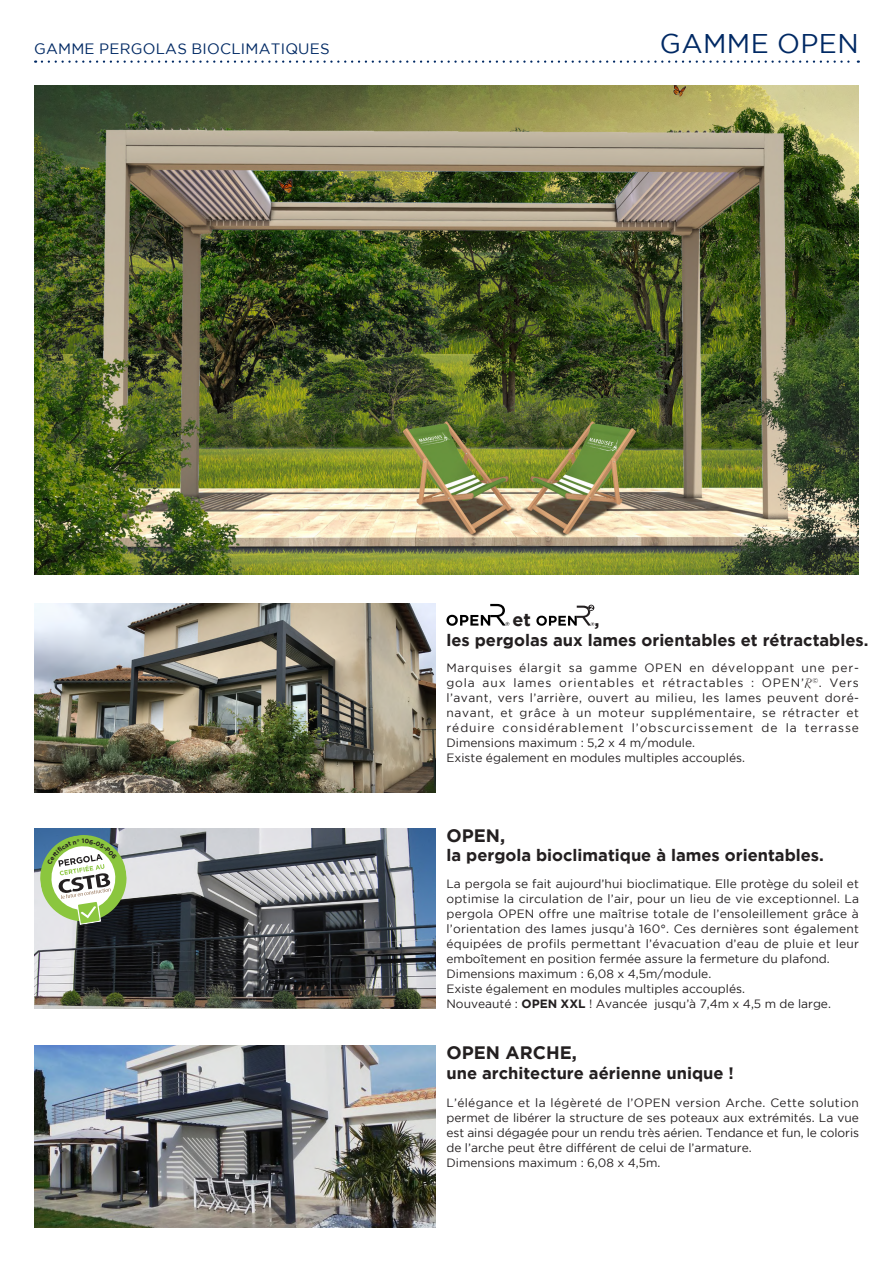
<style>
.page{position:relative;width:893px;height:1263px;background:#fff}
.page>*{position:absolute;margin:0;border:0;box-sizing:border-box;transform-origin:0 0}
.t1{font:27px "Gotham";letter-spacing:.015em;color:#002964}
.t2{font:700 18px "Gotham";color:#231f20}
.t3{font:700 16.5px "Gotham";color:#231f20}
.t4{font:15px "Gotham";letter-spacing:.015em;color:#002964}
.t5{font:12px/15px "Gotham";color:#231f20;text-align:justify}
.s1{font-family:"Dancing Script OT"}
.s2{font-weight:700}
</style>
<div class="page">
<svg style="left:42px;top:60px;width:817px;height:3px"></svg>
<svg style="left:446px;top:604px;width:63px;height:22px"></svg>
<svg style="left:536px;top:605px;width:58px;height:21px"></svg>
<img style="left:34px;top:828px;width:402px;height:180px">
<img style="left:34px;top:604px;width:402px;height:188px">
<img style="left:34px;top:1045px;width:402px;height:183px">
<img style="left:34px;top:85px;width:825px;height:489px">
<svg style="left:37px;top:832px;width:93px;height:93px"></svg>
<p class="t4" style="left:34px;top:40px;width:297px">GAMME PERGOLAS BIOCLIMATIQUES</p>
<p class="t1" style="left:660px;top:29px;width:200px">GAMME OPEN</p>
<p class="t2" style="left:512px;top:609px;width:20px">et</p>
<p class="t2" style="left:594px;top:609px;width:7px">,</p>
<p class="t3" style="left:446px;top:630px;width:423px">les pergolas aux lames orientables et rétractables.</p>
<p class="t5" style="left:446px;top:659px;width:414px">Marquises élargit sa gamme OPEN en développant une per&shy;gola aux lames orientables et rétractables : OPEN’<span class="s1">R</span><sup>©</sup>. Vers l’avant, vers l’arrière, ouvert au milieu, les lames peuvent doré&shy;navant, et grâce à un moteur supplémentaire, se rétracter et réduire considérablement l’obscurcissement de la terrasse Dimensions maximum : 5,2 x 4 m/module.</p>
<p class="t5" style="left:446px;top:749px;width:300px">Existe également en modules multiples accouplés.</p>
<p class="t2" style="left:446px;top:825px;width:60px">OPEN,</p>
<p class="t3" style="left:446px;top:846px;width:379px">la pergola bioclimatique à lames orientables.</p>
<p class="t5" style="left:446px;top:876px;width:414px">La pergola se fait aujourd’hui bioclimatique. Elle protège du soleil et optimise la circulation de l’air, pour un lieu de vie exceptionnel. La pergola OPEN offre une maîtrise totale de l’ensoleillement grâce à l’orientation des lames jusqu’à 160°. Ces dernières sont également équipées de profils permettant l’évacuation d’eau de pluie et leur emboîtement en position fermée assure la fermeture du plafond.</p>
<p class="t5" style="left:446px;top:966px;width:266px">Dimensions maximum : 6,08 x 4,5m/module.</p>
<p class="t5" style="left:446px;top:981px;width:300px">Existe également en modules multiples accouplés.</p>
<p class="t5" style="left:446px;top:996px;width:386px">Nouveauté : <span class="s2">OPEN XXL</span> ! Avancée jusqu’à 7,4m x 4,5 m de large.</p>
<p class="t2" style="left:446px;top:1042px;width:132px">OPEN ARCHE,</p>
<p class="t3" style="left:446px;top:1063px;width:289px">une architecture aérienne unique !</p>
<p class="t5" style="left:446px;top:1095px;width:414px">L’élégance et la légèreté de l’OPEN version Arche. Cette solution permet de libérer la structure de ses poteaux aux extrémités. La vue est ainsi dégagée pour un rendu très aérien. Tendance et fun, le coloris de l’arche peut être différent de celui de l’armature.</p>
<p class="t5" style="left:446px;top:1155px;width:215px">Dimensions maximum : 6,08 x 4,5m.</p>
</div>
